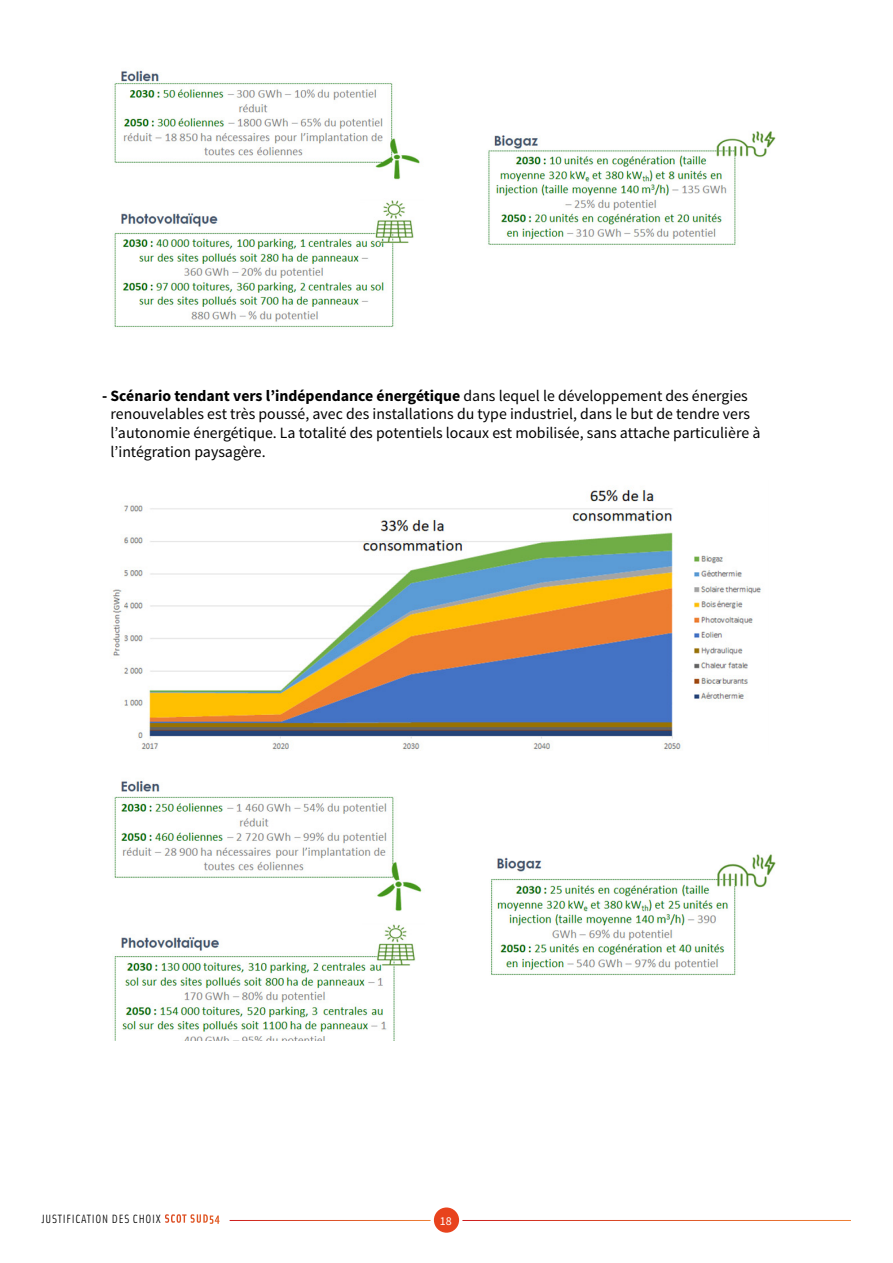
<style>
.page{position:relative;width:893px;height:1263px;background:#fff}
.page>*{position:absolute;margin:0;border:0;box-sizing:border-box;transform-origin:0 0}
.t1{font:15.75px/18.9px "Source Sans Pro";color:#000}
.t2{font:12px "Solex";letter-spacing:.06em;color:#000}
.t3{font:12px "Source Sans Pro";color:#fff}
.s1{font-weight:700}
.s2{font-weight:700;color:#fff}
</style>
<div class="page">
<div style="left:434px;top:1207px;width:25px;height:26px;background:#e8431d;border-radius:50%"></div>
<img style="left:112px;top:489px;width:649px;height:262px">
<img style="left:114px;top:780px;width:662px;height:260px">
<img style="left:114px;top:70px;width:662px;height:257px">
<p class="t1" style="left:111px;top:386px;width:651px;text-indent:-9px"><span class="s1">- Scénario tendant vers l’indépendance énergétique</span> dans lequel le développement des énergies renouvelables est très poussé, avec des installations du type industriel, dans le but de tendre vers l’autonomie énergétique. La totalité des potentiels locaux est mobilisée, sans attache particulière à l’intégration paysagère.</p>
<p class="t2" style="left:42px;top:1211px;width:180px">JUSTIFICATION DES CHOIX <span class="s2">SCOT SUD54</span></p>
<p class="t3" style="left:440px;top:1213px;width:13px">18</p>
</div>
